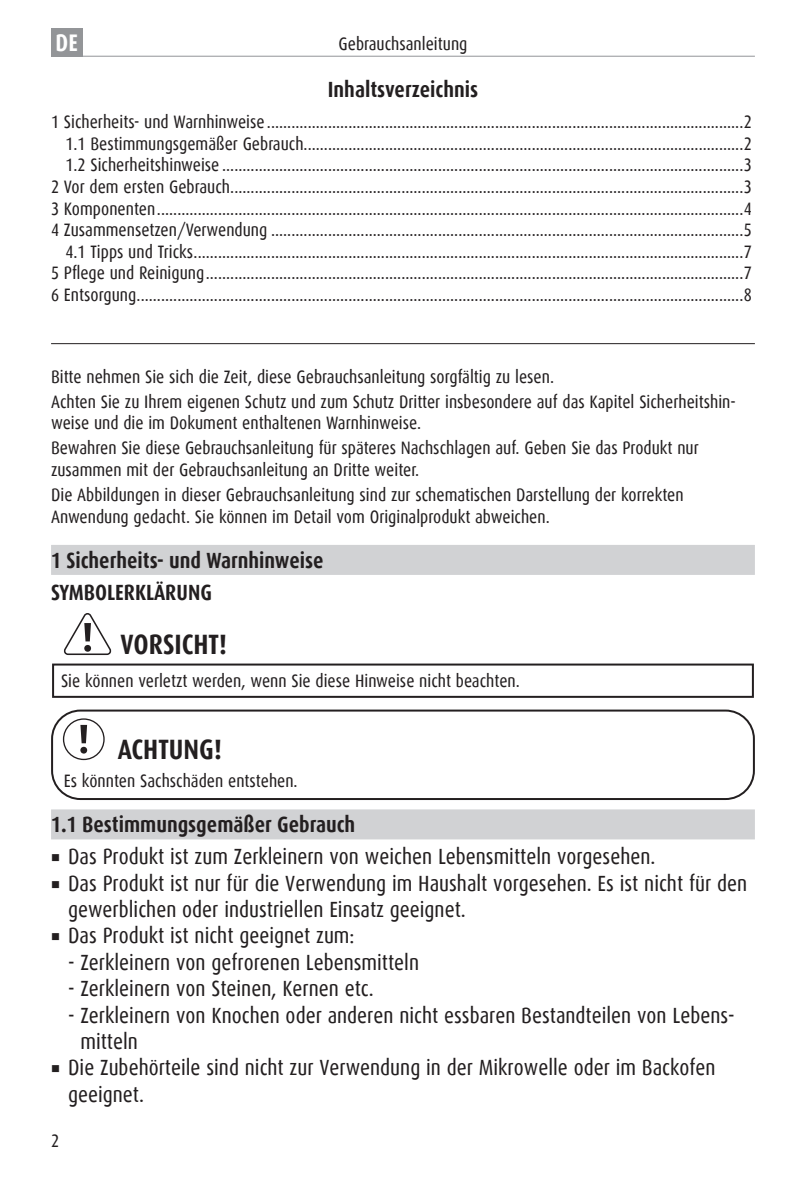
<style>
.page{position:relative;width:806px;height:1191px;background:#fff}
.page>*{position:absolute;margin:0;border:0;box-sizing:border-box;transform-origin:0 0}
.t1{font:700 28px "Dax Condensed";color:#231f20}
.t2{font:700 24px "Dax Condensed";color:#fff}
.t3{font:22px/26.4px "Dax Condensed";color:#231f20}
.t4{font:700 22px/32px "Dax Condensed";color:#231f20}
.t5{font:18px/21.6px "Dax Condensed";color:#231f20}
</style>
<div class="page">
<hr style="left:51px;top:56px;width:703px;height:1px;background:#939598">
<div style="left:51px;top:28px;width:31px;height:29px;background:#939598"></div>
<div style="left:51px;top:545px;width:703px;height:30px;background:#d1d2d4"></div>
<div style="left:51px;top:809px;width:703px;height:30px;background:#d1d2d4"></div>
<svg style="left:64px;top:613px;width:48px;height:43px"></svg>
<div style="left:52px;top:663px;width:701px;height:35px;border:2px solid #231f20"></div>
<div style="left:51px;top:709px;width:703px;height:91px;border:2px solid #231f20;border-radius:28px"></div>
<svg style="left:63px;top:718px;width:42px;height:42px"></svg>
<hr style="left:51px;top:343px;width:703px;height:1px;background:#231f20">
<h2 class="t2" style="left:55px;top:29px;width:24px">DE</h2>
<p class="t5" style="left:338px;top:33px;width:130px">Gebrauchsanleitung</p>
<p class="t4" style="left:328px;top:73px;width:152px">Inhaltsverzeichnis</p>
<p class="t5" style="left:51px;top:111px;width:702px;text-align:right">1 Sicherheits- und Warnhinweise .....................................................................................................................2<br>1.1 Bestimmungsgemäßer Gebrauch............................................................................................................2<br>1.2 Sicherheitshinweise ................................................................................................................................3<br>2 Vor dem ersten Gebrauch..............................................................................................................................3<br>3 Komponenten................................................................................................................................................4<br>4 Zusammensetzen/Verwendung ....................................................................................................................5<br>4.1 Tipps und Tricks.......................................................................................................................................7<br>5 Pflege und Reinigung....................................................................................................................................7<br>6 Entsorgung.....................................................................................................................................................8</p>
<p class="t5" style="left:51px;top:364px;width:685px;line-height:25px">Bitte nehmen Sie sich die Zeit, diese Gebrauchsanleitung sorgfältig zu lesen.<br>Achten Sie zu Ihrem eigenen Schutz und zum Schutz Dritter insbesondere auf das Kapitel Sicherheitshin-</p>
<p class="t5" style="left:51px;top:411px;width:648px;line-height:25px">weise und die im Dokument enthaltenen Warnhinweise.<br>Bewahren Sie diese Gebrauchsanleitung für späteres Nachschlagen auf. Geben Sie das Produkt nur</p>
<p class="t5" style="left:51px;top:457px;width:633px;line-height:25px">zusammen mit der Gebrauchsanleitung an Dritte weiter.<br>Die Abbildungen in dieser Gebrauchsanleitung sind zur schematischen Darstellung der korrekten</p>
<p class="t5" style="left:51px;top:506px;width:500px">Anwendung gedacht. Sie können im Detail vom Originalprodukt abweichen.</p>
<p class="t4" style="left:51px;top:544px;width:274px">1 Sicherheits- und Warnhinweise<br>SYMBOLERKLÄRUNG</p>
<h1 class="t1" style="left:120px;top:628px;width:108px">VORSICHT!</h1>
<p class="t5" style="left:61px;top:670px;width:460px">Sie können verletzt werden, wenn Sie diese Hinweise nicht beachten.</p>
<h1 class="t1" style="left:118px;top:734px;width:106px">ACHTUNG!</h1>
<p class="t5" style="left:64px;top:770px;width:235px">Es könnten Sachschäden entstehen.</p>
<p class="t4" style="left:51px;top:808px;width:305px">1.1 Bestimmungsgemäßer Gebrauch</p>
<p class="t3" style="left:68px;top:843px;width:680px">Das Produkt ist zum Zerkleinern von weichen Lebensmitteln vorgesehen.<br>Das Produkt ist nur für die Verwendung im Haushalt vorgesehen. Es ist nicht für den gewerblichen oder industriellen Einsatz geeignet.<br>Das Produkt ist nicht geeignet zum:</p>
<p class="t3" style="left:68px;top:949px;width:352px">- Zerkleinern von gefrorenen Lebensmitteln</p>
<p class="t3" style="left:68px;top:975px;width:307px">- Zerkleinern von Steinen, Kernen etc.</p>
<p class="t3" style="left:68px;top:1002px;width:667px">- Zerkleinern von Knochen oder anderen nicht essbaren Bestandteilen von Lebens-</p>
<p class="t3" style="left:80px;top:1028px;width:59px">mitteln</p>
<p class="t3" style="left:68px;top:1055px;width:648px">Die Zubehörteile sind nicht zur Verwendung in der Mikrowelle oder im Backofen</p>
<p class="t3" style="left:68px;top:1081px;width:77px">geeignet.</p>
<p class="t5" style="left:51px;top:1129px;width:10px">2</p>
</div>
